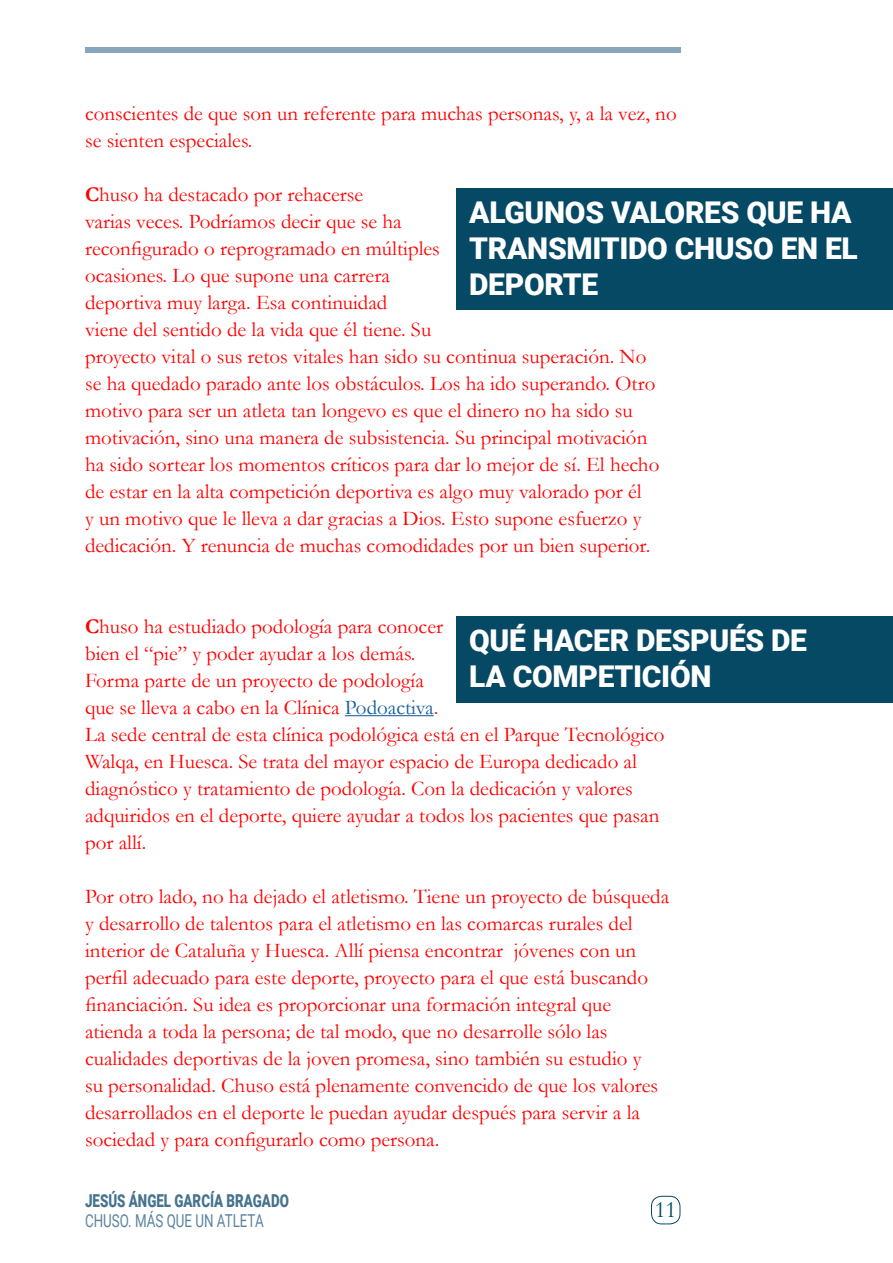
<style>
.page{position:relative;width:893px;height:1263px;background:#fff}
.page>*{position:absolute;margin:0;border:0;box-sizing:border-box;transform-origin:0 0}
.t1{font:900 30px/36px "Roboto";letter-spacing:-.01em;color:#fff}
.t2{font:23.55px "Garamond";color:#054965}
.t3{font:21px/27px "Garamond";color:#f00}
.t4{font:900 17.85px "Roboto";color:#45738e;scale:.75 1}
.t5{font:17.85px "Roboto";color:#5a839d;scale:.75 1}
.s1{font-weight:700}
.s2{color:#175d9e}
</style>
<div class="page">
<div style="left:651px;top:1196px;width:29px;height:28px;border:1px solid #054965;border-radius:10px"></div>
<div style="left:85px;top:47px;width:595px;height:5px;background:#88a5bb"></div>
<hr style="left:345px;top:715px;width:89px;height:1px;background:#175d9e">
<div style="left:456px;top:188px;width:437px;height:122px;background:#054965"></div>
<div style="left:456px;top:616px;width:437px;height:86px;background:#054965"></div>
<p class="t3" style="left:85px;top:102px;width:593px">conscientes de que son un referente para muchas personas, y, a la vez, no se sienten especiales.</p>
<p class="t3" style="left:85px;top:183px;width:576px"><span class="s1">C</span>huso ha destacado por rehacerse<br>varias veces. Podríamos decir que se ha<br>reconfigurado o reprogramado en múltiples<br>ocasiones. Lo que supone una carrera<br>deportiva muy larga. Esa continuidad<br>viene del sentido de la vida que él tiene. Su<br>proyecto vital o sus retos vitales han sido su continua superación. No se ha quedado parado ante los obstáculos. Los ha ido superando. Otro motivo para ser un atleta tan longevo es que el dinero no ha sido su motivación, sino una manera de subsistencia. Su principal motivación ha sido sortear los momentos críticos para dar lo mejor de sí. El hecho de estar en la alta competición deportiva es algo muy valorado por él<br>y un motivo que le lleva a dar gracias a Dios. Esto supone esfuerzo y dedicación. Y renuncia de muchas comodidades por un bien superior.</p>
<h1 class="t1" style="left:469px;top:196px;width:390px">ALGUNOS VALORES QUE HA<br>TRANSMITIDO CHUSO EN EL<br>DEPORTE</h1>
<p class="t3" style="left:85px;top:615px;width:581px"><span class="s1">C</span>huso ha estudiado podología para conocer<br>bien el “pie” y poder ayudar a los demás.<br>Forma parte de un proyecto de podología<br>que se lleva a cabo en la Clínica <span class="s2">Podoactiva</span>.<br>La sede central de esta clínica podológica está en el Parque Tecnológico Walqa, en Huesca. Se trata del mayor espacio de Europa dedicado al diagnóstico y tratamiento de podología. Con la dedicación y valores adquiridos en el deporte, quiere ayudar a todos los pacientes que pasan por allí.</p>
<p class="t3" style="left:85px;top:885px;width:586px">Por otro lado, no ha dejado el atletismo. Tiene un proyecto de búsqueda y desarrollo de talentos para el atletismo en las comarcas rurales del interior de Cataluña y Huesca. Allí piensa encontrar jóvenes con un perfil adecuado para este deporte, proyecto para el que está buscando financiación. Su idea es proporcionar una formación integral que atienda a toda la persona; de tal modo, que no desarrolle sólo las cualidades deportivas de la joven promesa, sino también su estudio y<br>su personalidad. Chuso está plenamente convencido de que los valores desarrollados en el deporte le puedan ayudar después para servir a la sociedad y para configurarlo como persona.</p>
<h1 class="t1" style="left:469px;top:624px;width:339px">QUÉ HACER DESPUÉS DE<br>LA COMPETICIÓN</h1>
<p class="t4" style="left:85px;top:1194px;width:273px">JESÚS ÁNGEL GARCÍA BRAGADO</p>
<p class="t5" style="left:85px;top:1213px;width:240px">CHUSO. MÁS QUE UN ATLETA</p>
<p class="t2" style="left:655px;top:1201px;width:23px">11</p>
</div>
